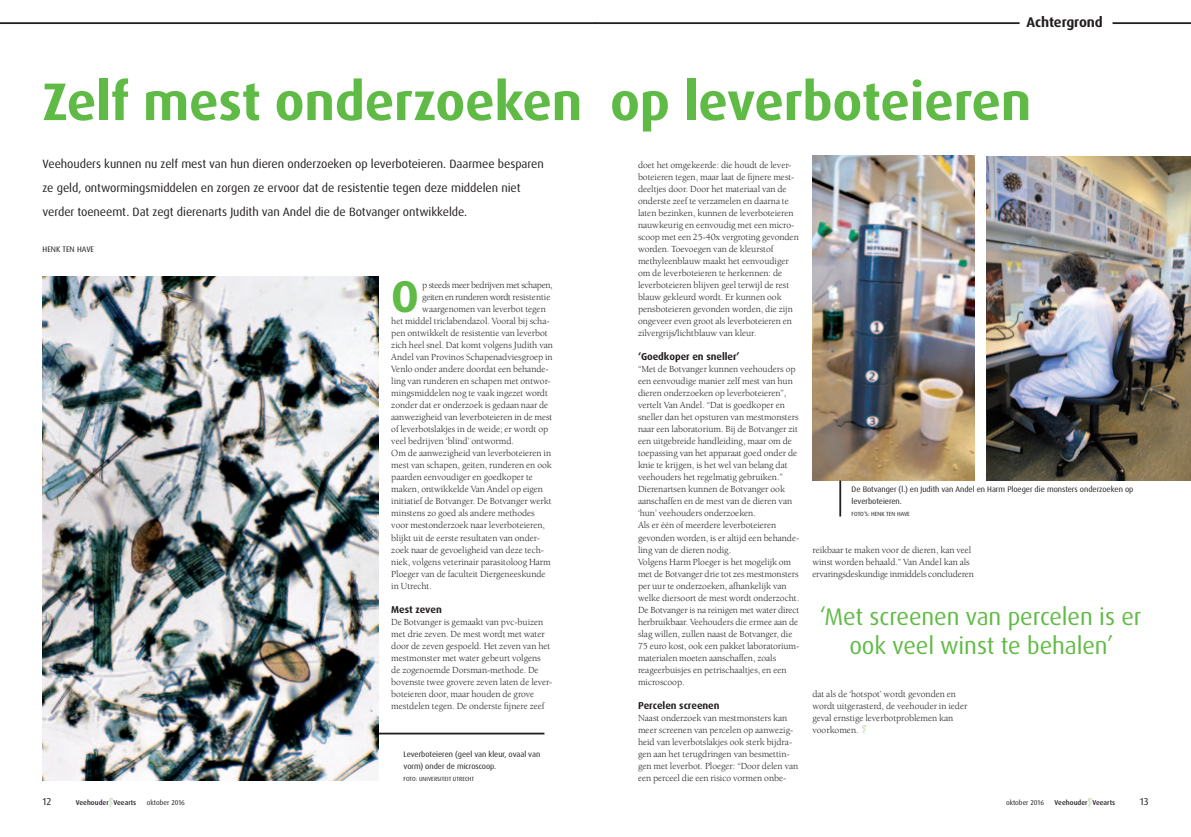
<style>
.page{position:relative;width:1191px;height:837px;background:#fff}
.page>*{position:absolute;margin:0;border:0;box-sizing:border-box;transform-origin:0 0}
.t1{font:700 53px "Dax OT";letter-spacing:-.005em;color:#60bb46}
.t2{font:700 44.5px "Dax OT";color:#60bb46}
.t3{font:24px/29px "Dax OT";letter-spacing:-.005em;color:#60bb46;text-align:center}
.t4{font:700 14px "Dax OT";letter-spacing:-.005em;color:#231f20}
.t5{font:12px/24px "Dax OT";letter-spacing:-.005em;color:#231f20}
.t6{font:700 10px "Dax OT";letter-spacing:-.005em;color:#231f20}
.t7{font:10px "Dax OT";color:#231f20}
.t8{font:9.6px/12px "Berkeley Std";letter-spacing:-.005em;color:#231f20}
.t9{font:9.6px "Berkeley Std";letter-spacing:-.035em;color:#231f20}
.t10{font:8px/12px "Dax OT";letter-spacing:-.005em;color:#231f20}
.t11{font:500 7px "Dax OT";letter-spacing:.005em;color:#231f20}
.t12{font:7px "Dax OT";color:#231f20}
.t13{font:6px "Dax OT";letter-spacing:.005em;color:#231f20}
</style>
<div class="page">
<img style="left:812px;top:156px;width:162px;height:324px">
<img style="left:986px;top:156px;width:205px;height:324px">
<hr style="left:378px;top:732px;width:166px;height:2px;background:#231f20">
<img style="left:43px;top:276px;width:335px;height:504px">
<svg style="left:109px;top:797px;width:4px;height:9px"></svg>
<hr style="left:0;top:22px;width:595px;height:2px;background:#231f20">
<svg style="left:1088px;top:797px;width:4px;height:9px"></svg>
<hr style="left:595px;top:22px;width:424px;height:2px;background:#231f20">
<hr style="left:1112px;top:22px;width:79px;height:2px;background:#231f20">
<svg style="left:862px;top:725px;width:4px;height:8px"></svg>
<hr style="left:839px;top:480px;width:2px;height:36px;background:#231f20">
<h3 class="t4" style="left:1026px;top:13px;width:78px">Achtergrond</h3>
<h1 class="t1" style="left:43px;top:68px;width:990px">Zelf mest onderzoeken op leverboteieren</h1>
<p class="t5" style="left:43px;top:152px;width:503px">Veehouders kunnen nu zelf mest van hun dieren onderzoeken op leverboteieren. Daarmee besparen ze geld, ontwormingsmiddelen en zorgen ze ervoor dat de resistentie tegen deze middelen niet verder toeneemt. Dat zegt dierenarts Judith van Andel die de Botvanger ontwikkelde.</p>
<p class="t10" style="left:43px;top:243px;width:53px">henk ten have</p>
<p class="t8" style="left:638px;top:159px;width:162px">doet het omgekeerde: die houdt de lever&shy;boteieren tegen, maar laat de fijnere mest&shy;deeltjes door. Door het materiaal van de onderste zeef te verzamelen en daarna te laten bezinken, kunnen de leverboteieren nauwkeurig en eenvoudig met een micro&shy;scoop met een 25-40x vergroting gevonden worden. Toevoegen van de kleurstof methyleenblauw maakt het eenvoudiger om de leverboteieren te herkennen: de leverboteieren blijven geel terwijl de rest blauw gekleurd wordt. Er kunnen ook pensboteieren gevonden worden, die zijn ongeveer even groot als leverboteieren en zilvergrijs/lichtblauw van kleur.</p>
<p class="t6" style="left:638px;top:350px;width:103px">‘Goedkoper en sneller’</p>
<p class="t8" style="left:638px;top:363px;width:163px">“Met de Botvanger kunnen veehouders op een eenvoudige manier zelf mest van hun dieren onderzoeken op leverboteieren”, vertelt Van Andel. “Dat is goedkoper en sneller dan het opsturen van mestmonsters naar een laboratorium. Bij de Botvanger zit een uitgebreide handleiding, maar om de toepassing van het apparaat goed onder de knie te krijgen, is het wel van belang dat veehouders het regelmatig gebruiken.” Dierenartsen kunnen de Botvanger ook aanschaffen en de mest van de dieren van ‘hun’ veehouders onderzoeken.<br>Als er één of meerdere leverboteieren gevonden worden, is er altijd een behande&shy;ling van de dieren nodig.<br>Volgens Harm Ploeger is het mogelijk om met de Botvanger drie tot zes mestmonsters per uur te onderzoeken, afhankelijk van welke diersoort de mest wordt onderzocht.<br>De Botvanger is na reinigen met water direct herbruikbaar. Veehouders die ermee aan de slag willen, zullen naast de Botvanger, die 75 euro kost, ook een pakket laboratorium&shy;materialen moeten aanschaffen, zoals reageerbuisjes en petrischaaltjes, en een microscoop.</p>
<p class="t6" style="left:638px;top:698px;width:83px">Percelen screenen</p>
<p class="t8" style="left:638px;top:711px;width:162px">Naast onderzoek van mestmonsters kan meer screenen van percelen op aanwezig&shy;heid van leverbotslakjes ook sterk bijdra&shy;gen aan het terugdringen van besmettin&shy;gen met leverbot. Ploeger: “Door delen van een perceel die een risico vormen onbe-</p>
<h2 class="t2" style="left:391px;top:268px;width:29px">O</h2>
<p class="t9" style="left:422px;top:280px;width:132px">p steeds meer bedrijven met schapen,</p>
<p class="t9" style="left:422px;top:292px;width:130px">geiten en runderen wordt resistentie</p>
<p class="t8" style="left:422px;top:303px;width:125px">waargenomen van leverbot tegen</p>
<p class="t8" style="left:391px;top:315px;width:160px">het middel triclabendazol. Vooral bij scha-</p>
<p class="t8" style="left:391px;top:327px;width:158px">pen ontwikkelt de resistentie van leverbot</p>
<p class="t8" style="left:391px;top:339px;width:163px">zich heel snel. Dat komt volgens Judith van</p>
<p class="t8" style="left:391px;top:351px;width:163px">Andel van Provinos Schapenadviesgroep in</p>
<p class="t8" style="left:391px;top:363px;width:159px">Venlo onder andere doordat een behande-</p>
<p class="t8" style="left:391px;top:375px;width:161px">ling van runderen en schapen met ontwor-</p>
<p class="t8" style="left:391px;top:387px;width:158px">mingsmiddelen nog te vaak ingezet wordt</p>
<p class="t8" style="left:391px;top:399px;width:158px">zonder dat er onderzoek is gedaan naar de</p>
<p class="t8" style="left:391px;top:411px;width:163px">aanwezigheid van leverboteieren in de mest</p>
<p class="t8" style="left:391px;top:423px;width:158px">of leverbotslakjes in de weide; er wordt op</p>
<p class="t8" style="left:391px;top:435px;width:124px">veel bedrijven ‘blind’ ontwormd.</p>
<p class="t8" style="left:391px;top:447px;width:161px">Om de aanwezigheid van leverboteieren in</p>
<p class="t8" style="left:391px;top:459px;width:162px">mest van schapen, geiten, runderen en ook</p>
<p class="t8" style="left:391px;top:471px;width:143px">paarden eenvoudiger en goedkoper te</p>
<p class="t8" style="left:391px;top:483px;width:153px">maken, ontwikkelde Van Andel op eigen</p>
<p class="t8" style="left:391px;top:495px;width:162px">initiatief de Botvanger. De Botvanger werkt</p>
<p class="t8" style="left:391px;top:507px;width:145px">minstens zo goed als andere methodes</p>
<p class="t8" style="left:391px;top:519px;width:155px">voor mestonderzoek naar leverboteieren,</p>
<p class="t8" style="left:391px;top:531px;width:150px">blijkt uit de eerste resultaten van onder-</p>
<p class="t8" style="left:391px;top:543px;width:154px">zoek naar de gevoeligheid van deze tech-</p>
<p class="t8" style="left:391px;top:555px;width:161px">niek, volgens veterinair parasitoloog Harm</p>
<p class="t8" style="left:391px;top:567px;width:156px">Ploeger van de faculteit Diergeneeskunde</p>
<p class="t8" style="left:391px;top:579px;width:42px">in Utrecht.</p>
<p class="t6" style="left:391px;top:602px;width:52px">Mest zeven</p>
<p class="t8" style="left:391px;top:615px;width:162px">De Botvanger is gemaakt van pvc-buizen met drie zeven. De mest wordt met water door de zeven gespoeld. Het zeven van het mestmonster met water gebeurt volgens de zogenoemde Dorsman-methode. De bovenste twee grovere zeven laten de lever&shy;boteieren door, maar houden de grove mestdelen tegen. De onderste fijnere zeef</p>
<p class="t10" style="left:851px;top:483px;width:283px">De Botvanger (l.) en Judith van Andel en Harm Ploeger die monsters onderzoeken op leverboteieren.</p>
<p class="t13" style="left:851px;top:510px;width:60px">Foto’s: henk ten have</p>
<p class="t8" style="left:812px;top:543px;width:163px">reikbaar te maken voor de dieren, kan veel winst worden behaald.” Van Andel kan als ervaringsdeskundige inmiddels concluderen</p>
<h3 class="t3" style="left:819px;top:601px;width:323px">‘Met screenen van percelen is er ook veel winst te behalen’</h3>
<p class="t8" style="left:812px;top:687px;width:157px">dat als de ‘hotspot’ wordt gevonden en wordt uitgerasterd, de veehouder in ieder geval ernstige leverbotproblemen kan voorkomen.</p>
<p class="t10" style="left:403px;top:747px;width:138px">Leverboteieren (geel van kleur, ovaal van vorm) onder de microscoop.</p>
<p class="t13" style="left:403px;top:774px;width:72px">Foto: universiteit utrecht</p>
<p class="t7" style="left:43px;top:794px;width:10px">12</p>
<p class="t11" style="left:76px;top:797px;width:62px">Veehouder Veearts</p>
<p class="t12" style="left:147px;top:797px;width:40px">oktober 2016</p>
<p class="t12" style="left:1006px;top:797px;width:40px">oktober 2016</p>
<p class="t11" style="left:1054px;top:797px;width:62px">Veehouder Veearts</p>
<p class="t7" style="left:1139px;top:794px;width:10px">13</p>
</div>
